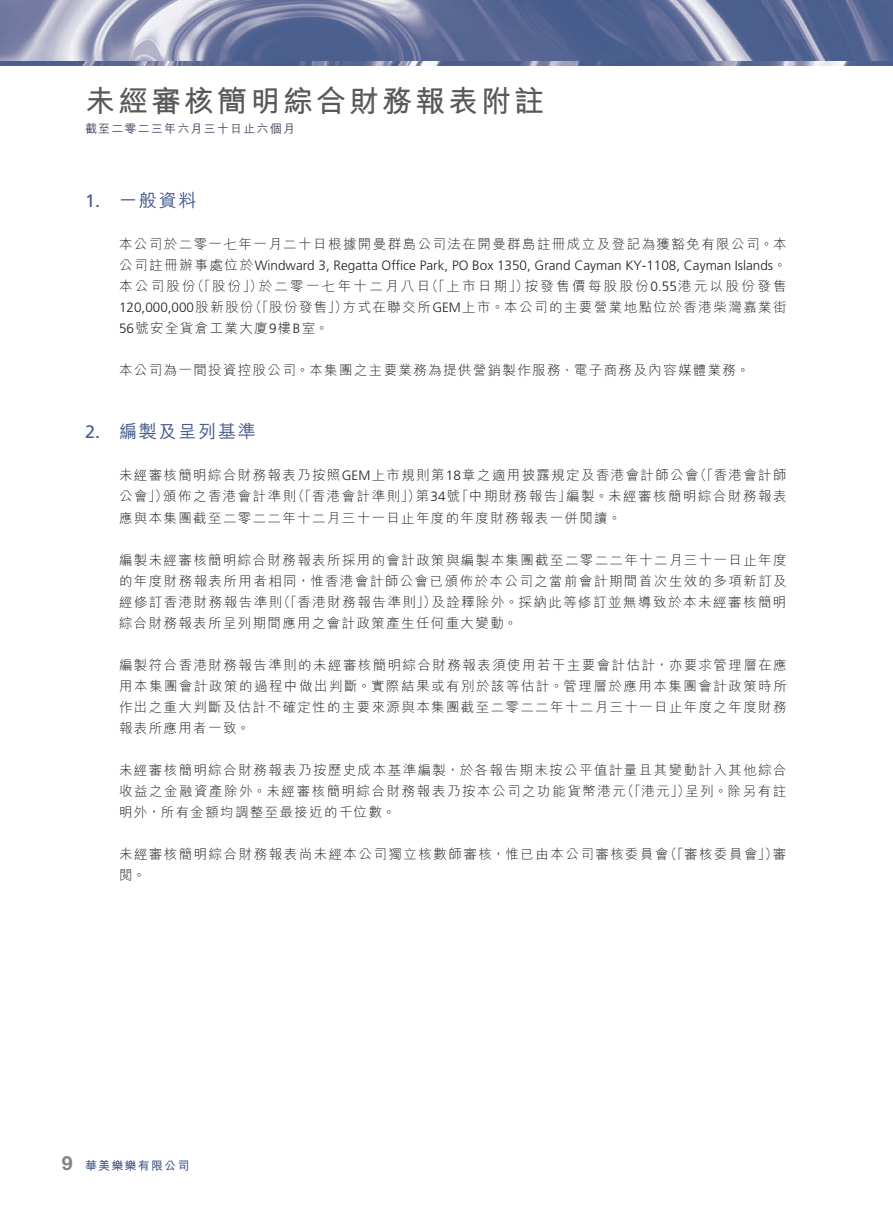
<style>
.page{position:relative;width:893px;height:1212px;background:#fff}
.page>*{position:absolute;margin:0;border:0;box-sizing:border-box;transform-origin:0 0}
.t1{font:700 30px "M Hei HK";letter-spacing:.1em;color:#57585a}
.t2{font:700 19.5px "Helvetica Neue LT Std";color:#808285}
.t3{font:500 18px "M Hei HK";letter-spacing:.1em;color:#455c8c}
.t4{font:18px "Frutiger LT Std";color:#455c8c}
.t5{font:300 13.5px/21px "M Hei HK";letter-spacing:.105em;color:#231f20}
.t6{font:300 13.5px "Frutiger LT Std";color:#231f20}
.t7{font:300 13.5px "M Hei HK";letter-spacing:.17em;color:#231f20}
.t8{font:500 12px "M Hei HK";letter-spacing:.1em;color:#454962}
.t9{font:700 12px "M Hei HK";letter-spacing:.1em;color:#455c8c}
.s1{font-family:"M Hei HK"}
.s2{font-family:"Frutiger LT Std"}
</style>
<div class="page">
<img style="left:0;top:0;width:893px;height:65px">
<h1 class="t1" style="left:85px;top:79px;width:461px">未經審核簡明綜合財務報表附註</h1>
<p class="t8" style="left:85px;top:120px;width:212px">截至二零二三年六月三十日止六個月</p>
<h3 class="t4" style="left:85px;top:191px;width:17px">1.</h3>
<h3 class="t4" style="left:85px;top:422px;width:17px">2.</h3>
<h3 class="t3" style="left:119px;top:188px;width:79px">一般資料</h3>
<p class="t5" style="left:119px;top:234px;width:669px">本公司於二零一七年一月二十日根據開曼群島公司法在開曼群島註冊成立及登記為獲豁免有限公司。本</p>
<p class="t6" style="left:119px;top:258px;width:669px"><span class="s1">公司註冊辦事處位於</span>Windward 3, Regatta Office Park, PO Box 1350, Grand Cayman KY-1108, Cayman Islands<span class="s1">。</span></p>
<p class="t7" style="left:525px;top:280px;width:263px">按發售價每股股份<span class="s2">0.55</span>港元以股份發售</p>
<p class="t5" style="left:191px;top:276px;width:73px">（「股份」）</p>
<p class="t5" style="left:425px;top:276px;width:105px">（「上市日期」）</p>
<p class="t7" style="left:259px;top:280px;width:173px">於二零一七年十二月八日</p>
<p class="t5" style="left:119px;top:276px;width:78px">本公司股份</p>
<p class="t5" style="left:249px;top:297px;width:101px">（「股份發售」）</p>
<p class="t6" style="left:119px;top:300px;width:136px">120,000,000<span class="s1">股新股份</span></p>
<p class="t5" style="left:119px;top:318px;width:211px"><span class="s2">56</span>號安全貨倉工業大廈<span class="s2">9</span>樓<span class="s2">B</span>室。</p>
<p class="t5" style="left:119px;top:360px;width:632px">本公司為一間投資控股公司。本集團之主要業務為提供營銷製作服務、電子商務及內容媒體業務。</p>
<p class="t5" style="left:343px;top:297px;width:445px">方式在聯交所<span class="s2">GEM</span>上市。本公司的主要營業地點位於香港柴灣嘉業街</p>
<h3 class="t3" style="left:119px;top:419px;width:138px">編製及呈列基準</h3>
<p class="t5" style="left:566px;top:465px;width:222px;text-indent:-447px">未經審核簡明綜合財務報表乃按照<span class="s2">GEM</span>上市規則第<span class="s2">18</span>章之適用披露規定及香港會計師公會<br>編製。未經審核簡明綜合財務報表</p>
<p class="t5" style="left:693px;top:465px;width:95px">（「香港會計師</p>
<p class="t5" style="left:119px;top:486px;width:504px">公會」）<br>應與本集團截至二零二二年十二月三十一日止年度的年度財務報表一併閱讀。</p>
<p class="t5" style="left:119px;top:549px;width:669px;text-align:right">編製未經審核簡明綜合財務報表所採用的會計政策與編製本集團截至二零二二年十二月三十一日止年度的年度財務報表所用者相同，惟香港會計師公會已頒佈於本公司之當前會計期間首次生效的多項新訂及及詮釋除外。採納此等修訂並無導致於本未經審核簡明</p>
<p class="t5" style="left:291px;top:486px;width:131px">（「香港會計準則」）</p>
<p class="t5" style="left:163px;top:486px;width:135px">頒佈之香港會計準則</p>
<p class="t5" style="left:416px;top:486px;width:46px">第<span class="s2">34</span>號</p>
<p class="t5" style="left:455px;top:486px;width:117px">「中期財務報告」</p>
<p class="t5" style="left:277px;top:591px;width:161px">（「香港財務報告準則」）</p>
<p class="t5" style="left:119px;top:591px;width:400px">經修訂香港財務報告準則<br>綜合財務報表所呈列期間應用之會計政策產生任何重大變動。</p>
<p class="t5" style="left:119px;top:654px;width:669px;text-align:justify">編製符合香港財務報告準則的未經審核簡明綜合財務報表須使用若干主要會計估計，亦要求管理層在應用本集團會計政策的過程中做出判斷。實際結果或有別於該等估計。管理層於應用本集團會計政策時所作出之重大判斷及估計不確定性的主要來源與本集團截至二零二二年十二月三十一日止年度之年度財務報表所應用者一致。</p>
<p class="t5" style="left:119px;top:759px;width:669px;text-align:right">未經審核簡明綜合財務報表乃按歷史成本基準編製，於各報告期末按公平值計量且其變動計入其他綜合呈列。除另有註</p>
<p class="t5" style="left:621px;top:780px;width:71px">（「港元」）</p>
<p class="t5" style="left:119px;top:780px;width:508px">收益之金融資產除外。未經審核簡明綜合財務報表乃按本公司之功能貨幣港元明外，所有金額均調整至最接近的千位數。</p>
<p class="t5" style="left:119px;top:843px;width:551px">未經審核簡明綜合財務報表尚未經本公司獨立核數師審核，惟已由本公司審核委員會閱。</p>
<p class="t5" style="left:664px;top:843px;width:116px">（「審核委員會」）</p>
<p class="t5" style="left:773px;top:843px;width:15px">審</p>
<h2 class="t2" style="left:62px;top:1151px;width:12px">9</h2>
<p class="t9" style="left:85px;top:1157px;width:106px">華美樂樂有限公司</p>
</div>
